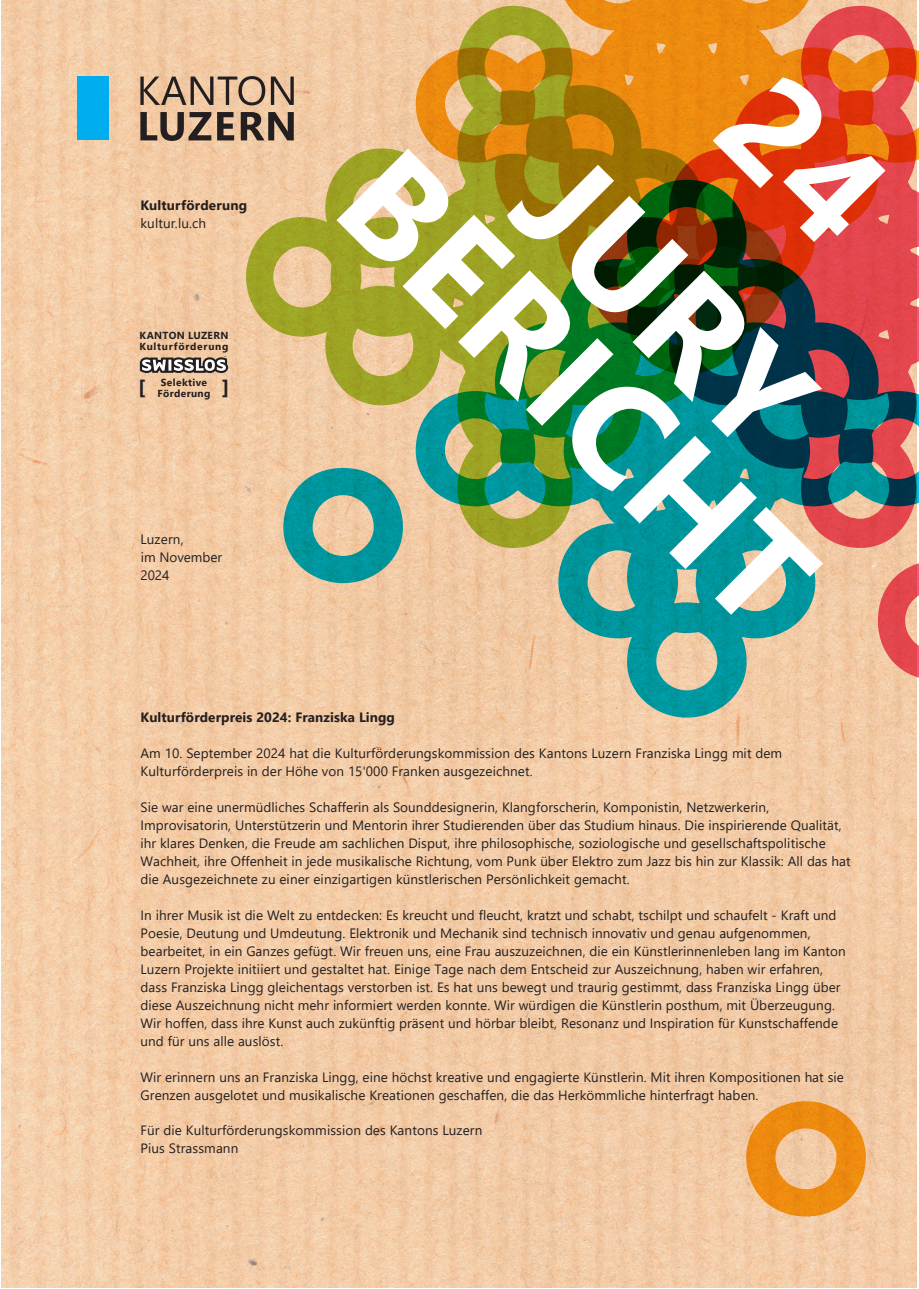
<style>
.page{position:relative;width:919px;height:1289px;background:#fff}
.page>*{position:absolute;margin:0;border:0;box-sizing:border-box;transform-origin:0 0}
.t1{font:700 144.3px "Segoe UI";color:#fff}
.t2{font:13.5px/18px "Segoe UI";letter-spacing:.01em;color:#231f20}
.t3{font:700 13.5px "Segoe UI";letter-spacing:.01em;color:#231f20}
.t4{font:700 10.2px/10.8px "Segoe UI";letter-spacing:.065em;color:#231f20}
.t5{font:700 10.2px/10.8px "Segoe UI";letter-spacing:.035em;color:#231f20}
</style>
<div class="page">
<img style="left:2px;top:1px;width:914px;height:1286px">
<svg style="left:746px;top:1101px;width:119px;height:115px"></svg>
<div style="left:77px;top:77px;width:31px;height:63px;background:#00aeef"></div>
<svg style="left:140px;top:0;width:778px;height:717px"></svg>
<p class="t3" style="left:140px;top:192px;width:108px">Kulturförderung</p>
<p class="t2" style="left:140px;top:213px;width:67px">kultur.lu.ch</p>
<p class="t4" style="left:139px;top:329px;width:90px">KANTON LUZERN<br>Kulturförderung</p>
<p class="t5" style="left:138px;top:376px;width:74px;text-indent:23px">Selektive <sup>[</sup> Förderung</p>
<p class="t2" style="left:140px;top:529px;width:83px">Luzern,<br>im November<br>2024</p>
<h1 class="t1" style="left:637px;top:82px;width:349px;rotate:45deg">JURY</h1>
<h1 class="t1" style="left:461px;top:79px;width:602px;rotate:45deg">BERICHT</h1>
<p class="t3" style="left:140px;top:704px;width:256px">Kulturförderpreis 2024: Franziska Lingg</p>
<p class="t2" style="left:140px;top:743px;width:643px">Am 10. September 2024 hat die Kulturförderungskommission des Kantons Luzern Franziska Lingg mit dem<br>Kulturförderpreis in der Höhe von 15'000 Franken ausgezeichnet.</p>
<p class="t2" style="left:140px;top:797px;width:711px">Sie war eine unermüdliches Schafferin als Sounddesignerin, Klangforscherin, Komponistin, Netzwerkerin, Improvisatorin, Unterstützerin und Mentorin ihrer Studierenden über das Studium hinaus. Die inspirierende Qualität, ihr klares Denken, die Freude am sachlichen Disput, ihre philosophische, soziologische und gesellschaftspolitische Wachheit, ihre Offenheit in jede musikalische Richtung, vom Punk über Elektro zum Jazz bis hin zur Klassik: All das hat die Ausgezeichnete zu einer einzigartigen künstlerischen Persönlichkeit gemacht.</p>
<p class="t2" style="left:140px;top:904px;width:706px">In ihrer Musik ist die Welt zu entdecken: Es kreucht und fleucht, kratzt und schabt, tschilpt und schaufelt - Kraft und Poesie, Deutung und Umdeutung. Elektronik und Mechanik sind technisch innovativ und genau aufgenommen, bearbeitet, in ein Ganzes gefügt. Wir freuen uns, eine Frau auszuzeichnen, die ein Künstlerinnenleben lang im Kanton Luzern Projekte initiiert und gestaltet hat. Einige Tage nach dem Entscheid zur Auszeichnung, haben wir erfahren, dass Franziska Lingg gleichentags verstorben ist. Es hat uns bewegt und traurig gestimmt, dass Franziska Lingg über diese Auszeichnung nicht mehr informiert werden konnte. Wir würdigen die Künstlerin posthum, mit Überzeugung.<br>Wir hoffen, dass ihre Kunst auch zukünftig präsent und hörbar bleibt, Resonanz und Inspiration für Kunstschaffende und für uns alle auslöst.</p>
<p class="t2" style="left:140px;top:1066px;width:705px">Wir erinnern uns an Franziska Lingg, eine höchst kreative und engagierte Künstlerin. Mit ihren Kompositionen hat sie<br>Grenzen ausgelotet und musikalische Kreationen geschaffen, die das Herkömmliche hinterfragt haben.</p>
<p class="t2" style="left:140px;top:1120px;width:343px">Für die Kulturförderungskommission des Kantons Luzern<br>Pius Strassmann</p>
</div>
